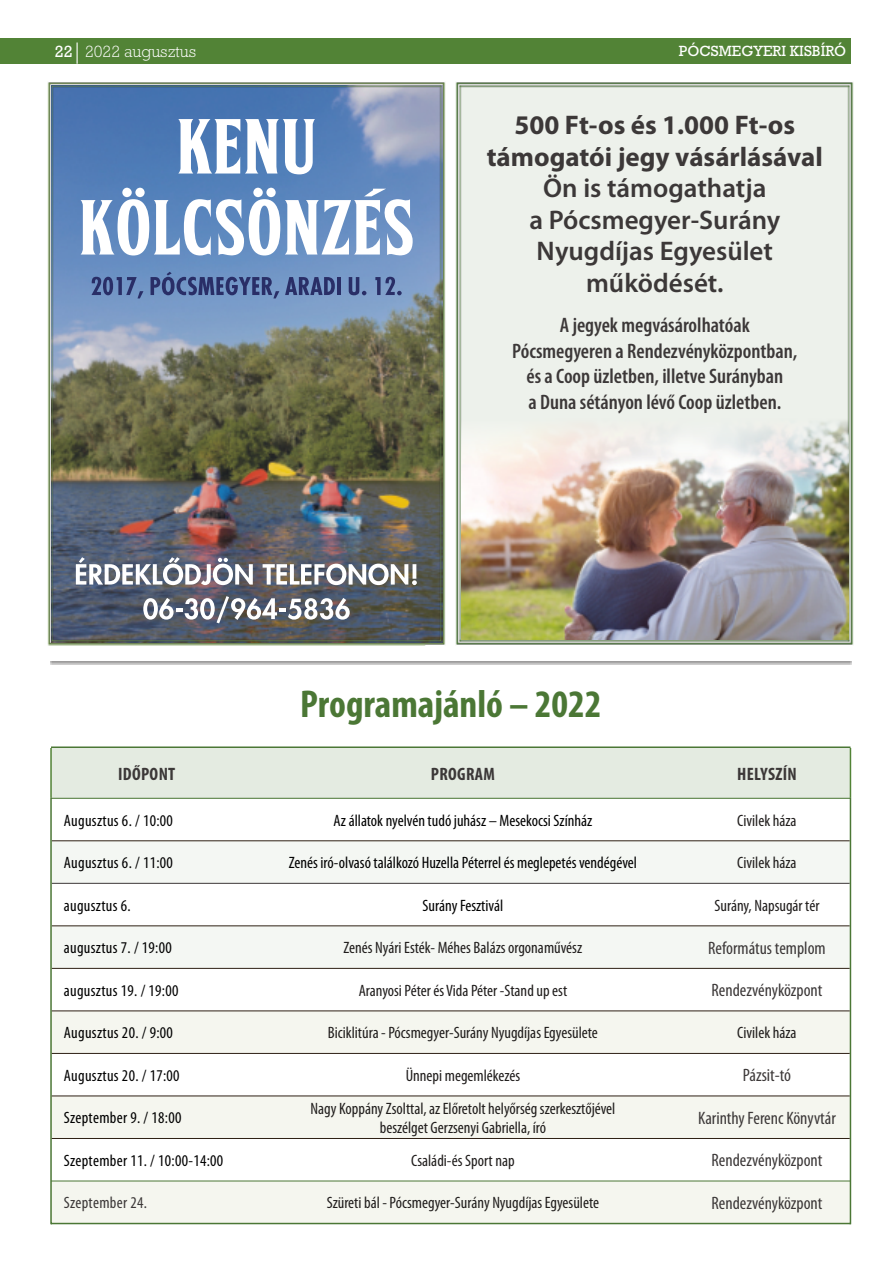
<style>
.page{position:relative;width:893px;height:1263px;background:#fff}
.page>*{position:absolute;margin:0;border:0;box-sizing:border-box;transform-origin:0 0}
.t1{font:700 condensed 39px "Myriad Pro";color:#4b7735}
.t2{font:600 27px/31.5px "Myriad Pro";color:#3c3838;text-align:center}
.t3{font:700 27px/31.5px "Myriad Pro";color:#3c3838;text-align:center}
.t4{font:600 condensed 21px/25.5px "Myriad Pro";color:#3c3838;text-align:center}
.t5{font:condensed 18px "Myriad Pro";color:#3c3838}
.t6{font:700 condensed 18px "Myriad Pro";letter-spacing:.02em;color:#3c3838}
.t7{font:condensed 16.5px/19.5px "Myriad Pro";color:#201d1c;text-align:center}
.t8{font:condensed 16.5px "Myriad Pro";letter-spacing:.005em;color:#000}
.t9{font:300 16.5px "Rockwell Std";color:#fff}
.t10{font:condensed 16.5px "Myriad Pro";letter-spacing:.02em;color:#3c3838}
.t11{font:15px "Rockwell Std";color:#fff}
.s1{font-weight:400}
</style>
<div class="page">
<div style="left:0;top:38px;width:850px;height:26px;background:#528336"></div>
<svg style="left:77px;top:43px;width:1px;height:21px"></svg>
<div style="left:51px;top:747px;width:799px;height:51px;background:#e4ebe1"></div>
<div style="left:52px;top:841px;width:798px;height:127px;background:#f4f7f3"></div>
<div style="left:51px;top:883px;width:799px;height:43px;background:#fff"></div>
<svg style="left:52px;top:969px;width:798px;height:42px"></svg>
<svg style="left:52px;top:1012px;width:798px;height:211px;fill:#f5f6ef"></svg>
<div style="left:51px;top:1138px;width:799px;height:43px;background:#fff"></div>
<hr style="left:52px;top:883px;width:798px;height:1px;background:#3c3838">
<hr style="left:51px;top:798px;width:799px;height:1px;background:#4b7735">
<hr style="left:52px;top:840px;width:798px;height:1px;background:#2e2014">
<hr style="left:52px;top:925px;width:798px;height:1px;background:#2e2014">
<hr style="left:52px;top:968px;width:798px;height:1px;background:#2e2014">
<hr style="left:50px;top:748px;width:2px;height:50px;background:#528336">
<hr style="left:850px;top:748px;width:1px;height:50px;background:#528336">
<hr style="left:50px;top:798px;width:2px;height:426px;background:#4b7735">
<hr style="left:850px;top:798px;width:1px;height:426px;background:#4b7735">
<hr style="left:51px;top:746px;width:799px;height:2px;background:#4b7735">
<hr style="left:51px;top:1223px;width:799px;height:1px;background:#4b7735">
<hr style="left:51px;top:1181px;width:799px;height:1px;background:#4b7735">
<hr style="left:52px;top:1011px;width:798px;height:1px;background:#2e2014">
<hr style="left:52px;top:1053px;width:798px;height:1px;background:#2e2014">
<hr style="left:52px;top:1096px;width:798px;height:1px;background:#2e2014">
<hr style="left:52px;top:1138px;width:798px;height:1px;background:#2e2014">
<img style="left:456px;top:82px;width:398px;height:563px">
<img style="left:461px;top:418px;width:387px;height:221px">
<img style="left:48px;top:82px;width:397px;height:563px">
<div style="left:51px;top:85px;width:391px;height:549px;background:#1c5b99;opacity:.08"></div>
<svg style="left:178px;top:119px;width:137px;height:55px"></svg>
<svg style="left:81px;top:188px;width:332px;height:67px"></svg>
<svg style="left:91px;top:277px;width:52px;height:21px"></svg>
<svg style="left:151px;top:272px;width:128px;height:26px;background:#5770a3"></svg>
<svg style="left:285px;top:277px;width:50px;height:18px"></svg>
<hr style="left:337px;top:277px;width:4px;height:18px;background:#292e67">
<svg style="left:349px;top:277px;width:17px;height:18px"></svg>
<svg style="left:375px;top:277px;width:27px;height:18px"></svg>
<svg style="left:76px;top:557px;width:177px;height:28px"></svg>
<svg style="left:263px;top:564px;width:154px;height:21px"></svg>
<svg style="left:143px;top:596px;width:207px;height:27px"></svg>
<p class="t9" style="left:55px;top:46px;width:143px"><span class="s1">22</span> 2022 augusztus</p>
<p class="t11" style="left:679px;top:46px;width:169px">PÓCSMEGYERI KISBÍRÓ</p>
<h2 class="t3" style="left:487px;top:111px;width:338px">500 Ft-os és 1.000 Ft-os támogatói jegy vásárlásával</h2>
<h2 class="t2" style="left:529px;top:174px;width:252px">Ön is támogathatja<br>a Pócsmegyer-Surány<br>Nyugdíjas Egyesület működését.</h2>
<p class="t4" style="left:512px;top:314px;width:287px">A jegyek megvásárolhatóak Pócsmegyeren a Rendezvényközpontban, és a Coop üzletben, illetve Surányban<br>a Duna sétányon lévő Coop üzletben.</p>
<h1 class="t1" style="left:300px;top:688px;width:303px">Programajánló – 2022</h1>
<p class="t6" style="left:118px;top:766px;width:59px">IDŐPONT</p>
<p class="t6" style="left:431px;top:766px;width:66px">PROGRAM</p>
<p class="t6" style="left:737px;top:766px;width:61px">HELYSZÍN</p>
<p class="t8" style="left:64px;top:813px;width:111px">Augusztus 6. / 10:00</p>
<p class="t8" style="left:334px;top:813px;width:260px">Az állatok nyelvén tudó juhász – Mesekocsi Színház</p>
<p class="t7" style="left:737px;top:812px;width:61px">Civilek háza</p>
<p class="t8" style="left:64px;top:856px;width:111px">Augusztus 6. / 11:00</p>
<p class="t8" style="left:289px;top:856px;width:350px">Zenés iró-olvasó találkozó Huzella Péterrel és meglepetés vendégével</p>
<p class="t7" style="left:737px;top:854px;width:61px">Civilek háza</p>
<p class="t8" style="left:64px;top:898px;width:68px">augusztus 6.</p>
<p class="t8" style="left:423px;top:898px;width:82px">Surány Fesztivál</p>
<p class="t7" style="left:714px;top:897px;width:106px">Surány, Napsugár tér</p>
<p class="t8" style="left:64px;top:941px;width:110px">augusztus 7. / 19:00</p>
<p class="t7" style="left:344px;top:939px;width:240px">Zenés Nyári Esték- Méhes Balázs orgonaművész</p>
<p class="t5" style="left:708px;top:940px;width:119px">Református templom</p>
<p class="t8" style="left:64px;top:983px;width:116px">augusztus 19. / 19:00</p>
<p class="t7" style="left:359px;top:982px;width:210px">Aranyosi Péter és Vida Péter -Stand up est</p>
<p class="t5" style="left:711px;top:983px;width:112px">Rendezvényközpont</p>
<p class="t8" style="left:64px;top:1026px;width:111px">Augusztus 20. / 9:00</p>
<p class="t7" style="left:328px;top:1024px;width:271px">Biciklitúra - Pócsmegyer-Surány Nyugdíjas Egyesülete</p>
<p class="t7" style="left:737px;top:1024px;width:61px">Civilek háza</p>
<p class="t8" style="left:64px;top:1068px;width:117px">Augusztus 20. / 17:00</p>
<p class="t7" style="left:406px;top:1067px;width:116px">Ünnepi megemlékezés</p>
<p class="t5" style="left:743px;top:1068px;width:50px">Pázsit-tó</p>
<p class="t8" style="left:64px;top:1111px;width:119px">Szeptember 9. / 18:00</p>
<p class="t7" style="left:310px;top:1100px;width:306px">Nagy Koppány Zsolttal, az Előretolt helyőrség szerkesztőjével beszélget Gerzsenyi Gabriella, író</p>
<p class="t5" style="left:698px;top:1110px;width:139px">Karinthy Ferenc Könyvtár</p>
<p class="t8" style="left:64px;top:1153px;width:161px">Szeptember 11. / 10:00-14:00</p>
<p class="t7" style="left:411px;top:1152px;width:105px">Családi-és Sport nap</p>
<p class="t5" style="left:711px;top:1153px;width:112px">Rendezvényközpont</p>
<p class="t10" style="left:64px;top:1196px;width:85px">Szeptember 24.</p>
<p class="t7" style="left:327px;top:1194px;width:274px">Szüreti bál - Pócsmegyer-Surány Nyugdíjas Egyesülete</p>
<p class="t5" style="left:711px;top:1195px;width:112px">Rendezvényközpont</p>
</div>
